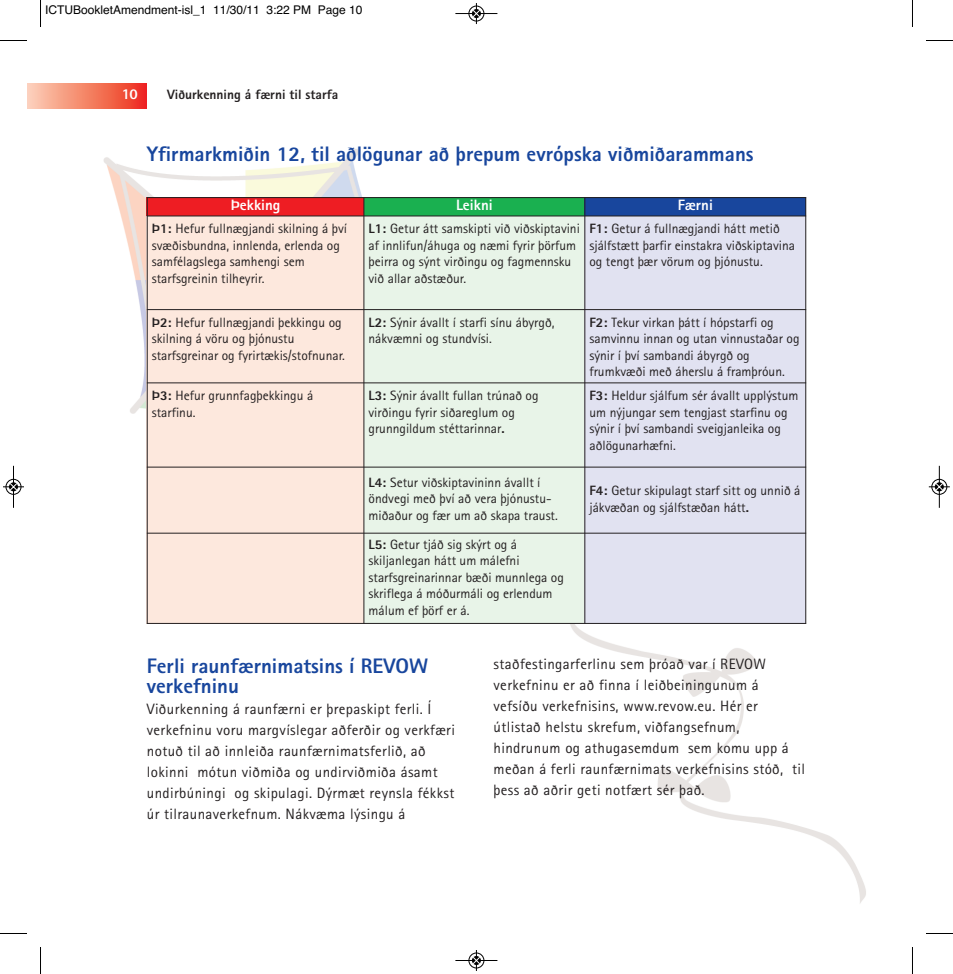
<style>
.page{position:relative;width:953px;height:974px;background:#fff}
.page>*{position:absolute;margin:0;border:0;box-sizing:border-box;transform-origin:0 0}
.t1{font:800 21px/19.8px "Rotis Sans Serif";color:#18469d}
.t2{font:15px/21px "Rotis Sans Serif";letter-spacing:.025em;color:#231f20}
.t3{font:800 15px "Rotis Sans Serif";color:#fff}
.t4{font:13.5px/16.5px "Rotis Sans Serif";color:#231f20}
.t5{font:800 13.5px "Rotis Sans Serif";color:#231f20}
.t6{font:12px "Helvetica";color:#000}
.s1{font-weight:800}
</style>
<div class="page">
<img style="left:103px;top:149px;width:763px;height:754px">
<img style="left:27px;top:83px;width:120px;height:26px">
<div style="left:147px;top:197px;width:217px;height:19px;background:#ee1d23"></div>
<div style="left:364px;top:197px;width:221px;height:19px;background:#1ab050"></div>
<div style="left:585px;top:197px;width:221px;height:19px;background:#18469d"></div>
<div style="left:147px;top:216px;width:217px;height:94px;background:#fde8dd"></div>
<div style="left:364px;top:216px;width:221px;height:94px;background:#e8f4e8"></div>
<div style="left:585px;top:216px;width:221px;height:94px;background:#e1e2f1"></div>
<div style="left:147px;top:310px;width:217px;height:73px;background:#fde8dd"></div>
<div style="left:364px;top:310px;width:221px;height:73px;background:#e8f4e8"></div>
<div style="left:585px;top:310px;width:221px;height:73px;background:#e1e2f1"></div>
<div style="left:147px;top:383px;width:217px;height:84px;background:#fde8dd"></div>
<div style="left:364px;top:383px;width:221px;height:84px;background:#e8f4e8"></div>
<div style="left:585px;top:383px;width:221px;height:84px;background:#e1e2f1"></div>
<div style="left:147px;top:467px;width:217px;height:66px;background:#fde8dd"></div>
<div style="left:364px;top:467px;width:221px;height:66px;background:#e8f4e8"></div>
<div style="left:585px;top:467px;width:221px;height:66px;background:#e1e2f1"></div>
<div style="left:147px;top:533px;width:217px;height:90px;background:#fde8dd"></div>
<div style="left:364px;top:533px;width:221px;height:90px;background:#e8f4e8"></div>
<div style="left:585px;top:533px;width:221px;height:90px;background:#e1e2f1"></div>
<hr style="left:147px;top:197px;width:1px;height:427px;background:#231f20">
<hr style="left:363px;top:197px;width:1px;height:427px;background:#231f20">
<hr style="left:584px;top:197px;width:1px;height:427px;background:#231f20">
<hr style="left:805px;top:197px;width:1px;height:427px;background:#231f20">
<hr style="left:147px;top:197px;width:659px;height:1px;background:#231f20">
<hr style="left:147px;top:216px;width:659px;height:1px;background:#231f20">
<hr style="left:147px;top:309px;width:659px;height:1px;background:#231f20">
<hr style="left:147px;top:382px;width:659px;height:1px;background:#231f20">
<hr style="left:147px;top:467px;width:659px;height:1px;background:#231f20">
<hr style="left:147px;top:533px;width:659px;height:1px;background:#231f20">
<hr style="left:147px;top:623px;width:659px;height:1px;background:#231f20">
<svg style="left:40px;top:0;width:1px;height:27px"></svg>
<svg style="left:0;top:40px;width:27px;height:1px"></svg>
<svg style="left:912px;top:0;width:1px;height:27px"></svg>
<svg style="left:926px;top:40px;width:27px;height:1px"></svg>
<svg style="left:40px;top:947px;width:1px;height:27px"></svg>
<svg style="left:0;top:933px;width:27px;height:1px"></svg>
<svg style="left:912px;top:947px;width:1px;height:27px"></svg>
<svg style="left:926px;top:933px;width:27px;height:1px"></svg>
<div style="left:468px;top:6px;width:16px;height:16px;border:1px solid #fff;border-radius:50%"></div>
<hr style="left:455px;top:13px;width:42px;height:1px;background:#000">
<div style="left:469px;top:6px;width:15px;height:15px;border:1px solid #000;border-radius:50%"></div>
<svg style="left:472px;top:3px;width:8px;height:21px"></svg>
<div style="left:468px;top:952px;width:16px;height:16px;border:1px solid #fff;border-radius:50%"></div>
<hr style="left:455px;top:960px;width:42px;height:1px;background:#000">
<div style="left:469px;top:953px;width:15px;height:15px;border:1px solid #000;border-radius:50%"></div>
<svg style="left:472px;top:950px;width:8px;height:21px"></svg>
<div style="left:6px;top:479px;width:15px;height:16px;border:1px solid #fff;border-radius:50%"></div>
<hr style="left:13px;top:466px;width:1px;height:42px;background:#000">
<div style="left:6px;top:479px;width:15px;height:15px;border:1px solid #000;border-radius:50%"></div>
<svg style="left:3px;top:483px;width:21px;height:8px"></svg>
<div style="left:931px;top:479px;width:16px;height:16px;border:1px solid #fff;border-radius:50%"></div>
<hr style="left:939px;top:466px;width:1px;height:42px;background:#000">
<div style="left:931px;top:479px;width:16px;height:15px;border:1px solid #000;border-radius:50%"></div>
<svg style="left:928px;top:483px;width:22px;height:8px"></svg>
<p class="t6" style="left:45px;top:2px;width:319px">ICTUBookletAmendment-isl_1 11/30/11 3:22 PM Page 10</p>
<p class="t3" style="left:122px;top:89px;width:18px">10</p>
<p class="t5" style="left:167px;top:90px;width:173px">Viðurkenning á færni til starfa</p>
<h1 class="t1" style="left:147px;top:146px;width:608px">Yfirmarkmiðin 12, til aðlögunar að þrepum evrópska viðmiðarammans</h1>
<p class="t3" style="left:231px;top:200px;width:51px">Þekking</p>
<p class="t3" style="left:456px;top:200px;width:38px">Leikni</p>
<p class="t3" style="left:677px;top:200px;width:37px">Færni</p>
<p class="t4" style="left:152px;top:222px;width:197px"><span class="s1">Þ1:</span> Hefur fullnægjandi skilning á því svæðisbundna, innlenda, erlenda og samfélagslega samhengi sem starfsgreinin tilheyrir.</p>
<p class="t4" style="left:368px;top:222px;width:213px"><span class="s1">L1:</span> Getur átt samskipti við viðskiptavini af innlifun/áhuga og næmi fyrir þörfum þeirra og sýnt virðingu og fagmennsku við allar aðstæður.</p>
<p class="t4" style="left:589px;top:222px;width:207px"><span class="s1">F1:</span> Getur á fullnægjandi hátt metið sjálfstætt þarfir einstakra viðskiptavina og tengt þær vörum og þjónustu.</p>
<p class="t4" style="left:152px;top:315px;width:194px"><span class="s1">Þ2:</span> Hefur fullnægjandi þekkingu og skilning á vöru og þjónustu starfsgreinar og fyrirtækis/stofnunar.</p>
<p class="t4" style="left:368px;top:315px;width:187px"><span class="s1">L2:</span> Sýnir ávallt í starfi sínu ábyrgð, nákvæmni og stundvísi.</p>
<p class="t4" style="left:589px;top:315px;width:212px"><span class="s1">F2:</span> Tekur virkan þátt í hópstarfi og samvinnu innan og utan vinnustaðar og sýnir í því sambandi ábyrgð og frumkvæði með áherslu á framþróun.</p>
<p class="t4" style="left:152px;top:389px;width:163px"><span class="s1">Þ3:</span> Hefur grunnfagþekkingu á starfinu.</p>
<p class="t4" style="left:368px;top:389px;width:172px"><span class="s1">L3:</span> Sýnir ávallt fullan trúnað og virðingu fyrir siðareglum og grunngildum stéttarinnar<span class="s1">.</span></p>
<p class="t4" style="left:589px;top:389px;width:210px"><span class="s1">F3:</span> Heldur sjálfum sér ávallt upplýstum um nýjungar sem tengjast starfinu og sýnir í því sambandi sveigjanleika og aðlögunarhæfni.</p>
<p class="t4" style="left:368px;top:475px;width:191px"><span class="s1">L4:</span> Setur viðskiptavininn ávallt í öndvegi með því að vera þjónustu&shy;miðaður og fær um að skapa traust.</p>
<p class="t4" style="left:589px;top:484px;width:212px"><span class="s1">F4:</span> Getur skipulagt starf sitt og unnið á jákvæðan og sjálfstæðan hátt<span class="s1">.</span></p>
<p class="t4" style="left:368px;top:537px;width:197px"><span class="s1">L5:</span> Getur tjáð sig skýrt og á skiljanlegan hátt um málefni starfsgreinarinnar bæði munnlega og skriflega á móðurmáli og erlendum málum ef þörf er á.</p>
<h1 class="t1" style="left:147px;top:658px;width:283px">Ferli raunfærnimatsins í REVOW verkefninu</h1>
<p class="t2" style="left:147px;top:700px;width:310px">Viðurkenning á raunfærni er þrepaskipt ferli. Í verkefninu voru margvíslegar aðferðir og verkfæri notuð til að innleiða raunfærnimatsferlið, að lokinni mótun viðmiða og undirviðmiða ásamt undirbúningi og skipulagi. Dýrmæt reynsla fékkst úr tilraunaverkefnum. Nákvæma lýsingu á</p>
<p class="t2" style="left:493px;top:655px;width:313px">staðfestingarferlinu sem þróað var í REVOW verkefninu er að finna í leiðbeiningunum á vefsíðu verkefnisins, www.revow.eu. Hér er útlistað helstu skrefum, viðfangsefnum, hindrunum og athugasemdum sem komu upp á meðan á ferli raunfærnimats verkefnisins stóð, til þess að aðrir geti notfært sér það.</p>
</div>
